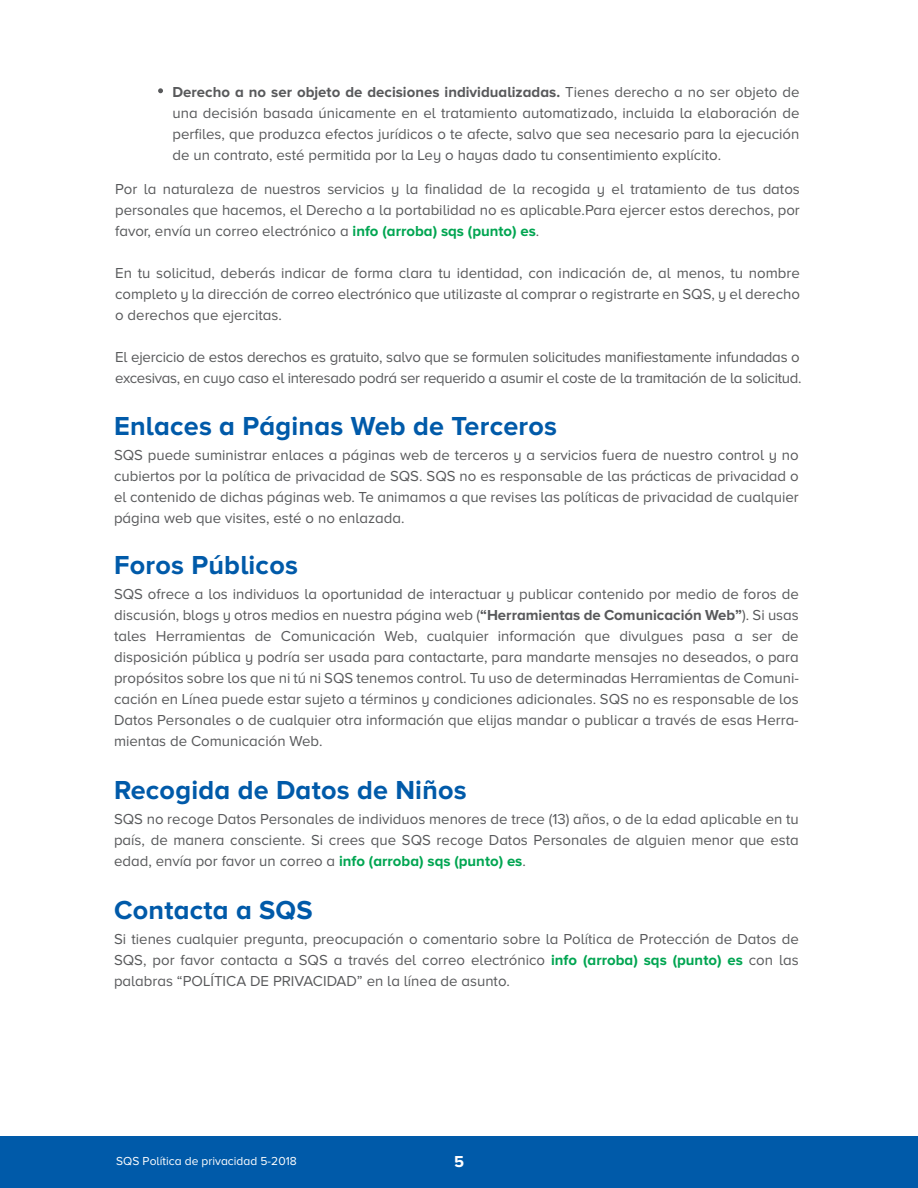
<style>
.page{position:relative;width:918px;height:1188px;background:#fff}
.page>*{position:absolute;margin:0;border:0;box-sizing:border-box;transform-origin:0 0}
.t1{font:700 27px "Proxima Nova A";letter-spacing:.01em;color:#005aa9}
.t2{font:700 16.5px "Proxima Nova A";color:#fff}
.t3{font:15px/21px "Proxima Nova A";color:#58595b;text-align:justify}
.t4{font:12px "Proxima Nova A";color:#fff}
.s1{font-weight:700}
.s2{font-weight:700;color:#00a551}
</style>
<div class="page">
<div style="left:0;top:1137px;width:918px;height:51px;background:#005aa9"></div>
<svg style="left:158px;top:88px;width:5px;height:5px"></svg>
<p class="t3" style="left:172px;top:81px;width:628px"><span class="s1">Derecho a no ser objeto de decisiones individualizadas.</span> Tienes derecho a no ser objeto de una decisión basada únicamente en el tratamiento automatizado, incluida la elaboración de perfiles, que produzca efectos jurídicos o te afecte, salvo que sea necesario para la ejecución de un contrato, esté permitida por la Ley o hayas dado tu consentimiento explícito.</p>
<p class="t3" style="left:115px;top:178px;width:686px">Por la naturaleza de nuestros servicios y la finalidad de la recogida y el tratamiento de tus datos personales que hacemos, el Derecho a la portabilidad no es aplicable.Para ejercer estos derechos, por favor, envía un correo electrónico a <span class="s2">info (arroba) sqs (punto) es</span>.</p>
<p class="t3" style="left:115px;top:262px;width:686px">En tu solicitud, deberás indicar de forma clara tu identidad, con indicación de, al menos, tu nombre completo y la dirección de correo electrónico que utilizaste al comprar o registrarte en SQS, y el derecho o derechos que ejercitas.</p>
<p class="t3" style="left:115px;top:346px;width:688px">El ejercicio de estos derechos es gratuito, salvo que se formulen solicitudes manifiestamente infundadas o excesivas, en cuyo caso el interesado podrá ser requerido a asumir el coste de la tramitación de la solicitud.</p>
<h1 class="t1" style="left:114px;top:411px;width:445px">Enlaces a Páginas Web de Terceros</h1>
<p class="t3" style="left:114px;top:444px;width:686px">SQS puede suministrar enlaces a páginas web de terceros y a servicios fuera de nuestro control y no cubiertos por la política de privacidad de SQS. SQS no es responsable de las prácticas de privacidad o el contenido de dichas páginas web. Te animamos a que revises las políticas de privacidad de cualquier página web que visites, esté o no enlazada.</p>
<h1 class="t1" style="left:114px;top:550px;width:185px">Foros Públicos</h1>
<p class="t3" style="left:114px;top:583px;width:686px">SQS ofrece a los individuos la oportunidad de interactuar y publicar contenido por medio de foros de discusión, blogs y otros medios en nuestra página web (<span class="s1">“Herramientas de Comunicación Web”</span>). Si usas tales Herramientas de Comunicación Web, cualquier información que divulgues pasa a ser de disposición pública y podría ser usada para contactarte, para mandarte mensajes no deseados, o para propósitos sobre los que ni tú ni SQS tenemos control. Tu uso de determinadas Herramientas de Comuni&shy;cación en Línea puede estar sujeto a términos y condiciones adicionales. SQS no es responsable de los Datos Personales o de cualquier otra información que elijas mandar o publicar a través de esas Herra&shy;mientas de Comunicación Web.</p>
<h1 class="t1" style="left:114px;top:775px;width:354px">Recogida de Datos de Niños</h1>
<p class="t3" style="left:114px;top:808px;width:686px">SQS no recoge Datos Personales de individuos menores de trece (13) años, o de la edad aplicable en tu país, de manera consciente. Si crees que SQS recoge Datos Personales de alguien menor que esta edad, envía por favor un correo a <span class="s2">info (arroba) sqs (punto) es</span>.</p>
<h1 class="t1" style="left:114px;top:895px;width:200px">Contacta a SQS</h1>
<p class="t3" style="left:114px;top:928px;width:686px">Si tienes cualquier pregunta, preocupación o comentario sobre la Política de Protección de Datos de SQS, por favor contacta a SQS a través del correo electrónico <span class="s2">info (arroba) sqs (punto) es</span> con las palabras “POLÍTICA DE PRIVACIDAD” en la línea de asunto.</p>
<p class="t4" style="left:116px;top:1155px;width:182px">SQS Política de privacidad 5-2018</p>
<p class="t2" style="left:454px;top:1152px;width:11px">5</p>
</div>
